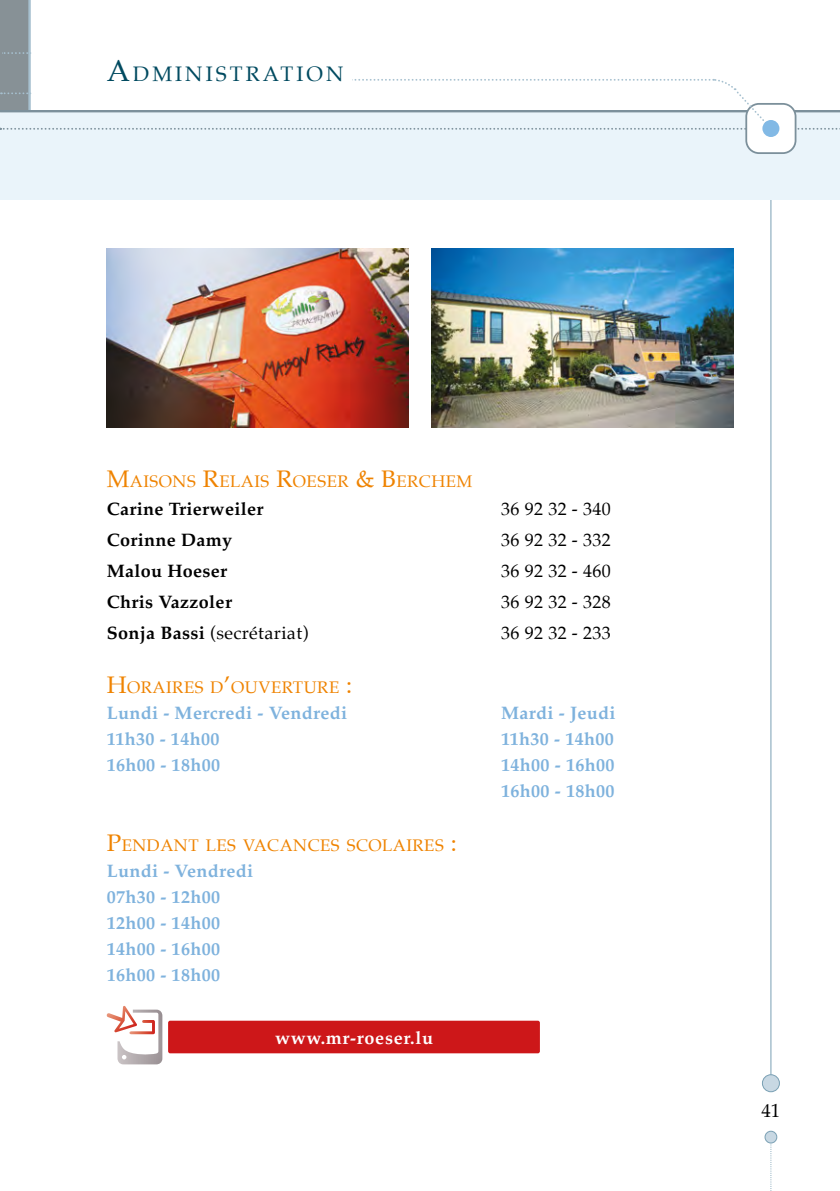
<style>
.page{position:relative;width:840px;height:1191px;background:#fff}
.page>*{position:absolute;margin:0;border:0;box-sizing:border-box;transform-origin:0 0}
.t1{font:21px "Palatino";letter-spacing:.145em;color:#004a60}
.t2{font:18.8px "Palatino";color:#000}
.t3{font:700 18px/26px "Palatino";letter-spacing:.02em;color:#7eb2dd}
.t4{font:18px "Palatino";letter-spacing:.02em;color:#000}
.t5{font:700 18px "Palatino";letter-spacing:.02em;color:#000}
.t6{font:700 18px "Palatino";letter-spacing:.04em;color:#fff}
.t7{font:16.8px "Palatino";letter-spacing:.03em;color:#ef8300}
.s1{font-size:30px}
.s2{font-size:24px}
.s3{font-weight:700}
</style>
<div class="page">
<svg style="left:770px;top:1143px;width:1px;height:48px"></svg>
<hr style="left:770px;top:179px;width:1px;height:902px;background:#7aa0b4">
<div style="left:0;top:0;width:839px;height:200px;background:#eaf4fa"></div>
<div style="left:0;top:0;width:839px;height:111px;background:#fff"></div>
<div style="left:0;top:0;width:30px;height:111px;background:#879196"></div>
<svg style="left:2px;top:52px;width:26px;height:2px"></svg>
<div style="left:764px;top:1131px;width:12px;height:12px;background:#c8d8e3;border-radius:50%"></div>
<div style="left:764px;top:1130px;width:12px;height:13px;border:1px solid #7aa0b4;border-radius:50%"></div>
<div style="left:762px;top:1074px;width:17px;height:17px;background:#c8d8e3;border-radius:50%"></div>
<div style="left:761px;top:1074px;width:18px;height:18px;border:1px solid #7aa0b4;border-radius:50%"></div>
<hr style="left:28px;top:0;width:3px;height:111px;background:#a6c0cf">
<div style="left:745px;top:104px;width:50px;height:49px;background:#fff;border-radius:13px"></div>
<div style="left:745px;top:103px;width:51px;height:51px;border:2px solid #7c909b;border-radius:13px"></div>
<div style="left:762px;top:120px;width:17px;height:17px;background:#82b9e5;border-radius:50%"></div>
<svg style="left:0;top:78px;width:840px;height:52px"></svg>
<div style="left:147px;top:59px;width:204px;height:32px;background:#fff"></div>
<img style="left:107px;top:248px;width:301px;height:180px">
<img style="left:431px;top:248px;width:301px;height:180px">
<img style="left:122px;top:1014px;width:81px;height:51px">
<svg style="left:106px;top:1006px;width:56px;height:58px"></svg>
<div style="left:169px;top:1021px;width:370px;height:31px;background:#cd1719"></div>
<div style="left:168px;top:1020px;width:371px;height:33px;border:1px solid #cd1719"></div>
<p class="t1" style="left:107px;top:56px;width:238px"><span class="s1">A</span>DMINISTRATION</p>
<p class="t7" style="left:107px;top:467px;width:367px"><span class="s2">M</span>AISONS <span class="s2">R</span>ELAIS <span class="s2">R</span>OESER <span class="s2">&amp; B</span>ERCHEM</p>
<p class="t5" style="left:107px;top:493px;width:158px">Carine Trierweiler</p>
<p class="t4" style="left:501px;top:494px;width:111px">36 92 32 - 340</p>
<p class="t5" style="left:107px;top:524px;width:127px">Corinne Damy</p>
<p class="t4" style="left:501px;top:525px;width:111px">36 92 32 - 332</p>
<p class="t5" style="left:107px;top:555px;width:122px">Malou Hoeser</p>
<p class="t4" style="left:501px;top:556px;width:111px">36 92 32 - 460</p>
<p class="t5" style="left:107px;top:586px;width:127px">Chris Vazzoler</p>
<p class="t4" style="left:501px;top:586px;width:111px">36 92 32 - 328</p>
<p class="t4" style="left:107px;top:617px;width:203px"><span class="s3">Sonja Bassi</span> (secrétariat)</p>
<p class="t4" style="left:501px;top:617px;width:111px">36 92 32 - 233</p>
<p class="t7" style="left:107px;top:673px;width:247px"><span class="s2">H</span>ORAIRES D<span class="s2">’</span>OUVERTURE <span class="s2">:</span></p>
<p class="t3" style="left:107px;top:699px;width:242px">Lundi - Mercredi - Vendredi</p>
<p class="t3" style="left:501px;top:699px;width:116px">Mardi - Jeudi</p>
<p class="t3" style="left:107px;top:725px;width:114px">11h30 - 14h00</p>
<p class="t3" style="left:501px;top:725px;width:114px">11h30 - 14h00</p>
<p class="t3" style="left:107px;top:751px;width:115px">16h00 - 18h00</p>
<p class="t3" style="left:501px;top:751px;width:115px">14h00 - 16h00<br>16h00 - 18h00</p>
<p class="t7" style="left:107px;top:831px;width:351px"><span class="s2">P</span>ENDANT LES VACANCES SCOLAIRES <span class="s2">:</span></p>
<p class="t3" style="left:107px;top:857px;width:148px">Lundi - Vendredi<br>07h30 - 12h00<br>12h00 - 14h00<br>14h00 - 16h00<br>16h00 - 18h00</p>
<p class="t6" style="left:275px;top:1023px;width:159px">www.mr-roeser.lu</p>
<p class="t2" style="left:761px;top:1094px;width:20px">41</p>
</div>
